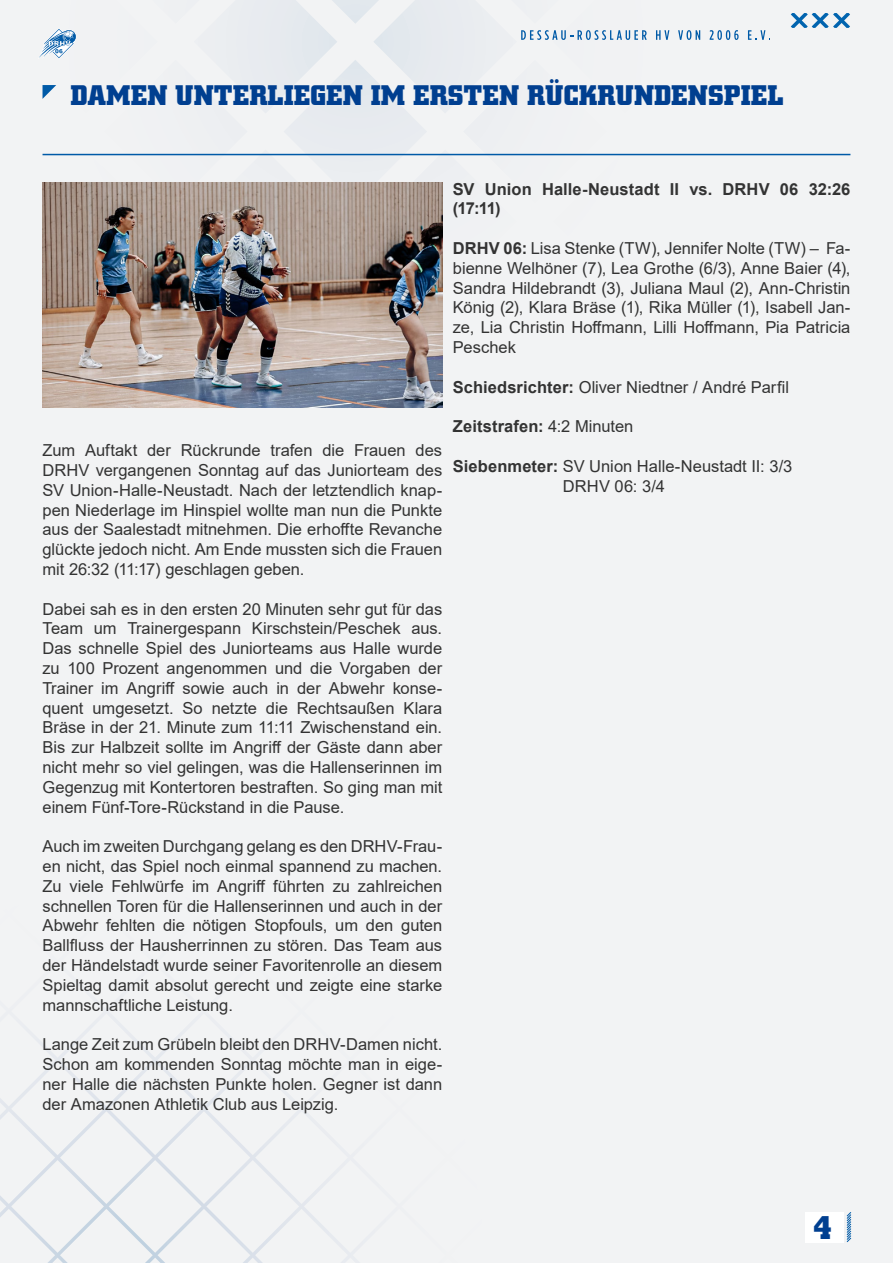
<style>
.page{position:relative;width:893px;height:1263px;background:#f2f3f4}
.page>*{position:absolute;margin:0;border:0;box-sizing:border-box;transform-origin:0 0}
.t1{font:700 33px "Square Slabserif 711 Pro";color:#003f90}
.t2{font:700 28.5px "Square Slabserif 711 Pro";color:#003f90}
.Standardsatz{font:16.5px/19.8px "Arial";color:#333;text-align:justify}
.Standardsatz-2{font:700 16.5px/19.8px "Arial";letter-spacing:.005em;color:#333}
.s1{font-weight:700}
.s2{font-weight:400}
</style>
<div class="page">
<svg style="left:522px;top:30px;width:125px;height:10px"></svg>
<svg style="left:656px;top:30px;width:13px;height:10px"></svg>
<svg style="left:678px;top:30px;width:22px;height:10px"></svg>
<svg style="left:710px;top:30px;width:29px;height:10px"></svg>
<svg style="left:748px;top:30px;width:22px;height:10px"></svg>
<svg style="left:791px;top:13px;width:59px;height:15px"></svg>
<svg style="left:0;top:1036px;width:844px;height:227px"></svg>
<svg style="left:39px;top:29px;width:37px;height:29px"></svg>
<svg style="left:43px;top:85px;width:13px;height:14px"></svg>
<hr style="left:43px;top:154px;width:807px;height:1px;background:#005aa7">
<svg style="left:846px;top:1212px;width:6px;height:31px"></svg>
<div style="left:805px;top:1212px;width:38px;height:30px;background:#fff"></div>
<img style="left:43px;top:183px;width:399px;height:224px">
<p class="t2" style="left:70px;top:76px;width:715px">DAMEN UNTERLIEGEN IM ERSTEN RÜCKRUNDENSPIEL</p>
<p class="Standardsatz" style="left:43px;top:440px;width:401px">Zum Auftakt der Rückrunde trafen die Frauen des DRHV vergangenen Sonntag auf das Juniorteam des SV Union-Halle-Neustadt. Nach der letztendlich knap&shy;pen Niederlage im Hinspiel wollte man nun die Punkte aus der Saalestadt mitnehmen. Die erhoffte Revanche glückte jedoch nicht. Am Ende mussten sich die Frauen mit 26:32 (11:17) geschlagen geben.</p>
<p class="Standardsatz" style="left:43px;top:599px;width:401px">Dabei sah es in den ersten 20 Minuten sehr gut für das Team um Trainergespann Kirschstein/Peschek aus.<br>Das schnelle Spiel des Juniorteams aus Halle wurde zu 100 Prozent angenommen und die Vorgaben der Trainer im Angriff sowie auch in der Abwehr konse&shy;quent umgesetzt. So netzte die Rechtsaußen Klara Bräse in der 21. Minute zum 11:11 Zwischenstand ein.<br>Bis zur Halbzeit sollte im Angriff der Gäste dann aber nicht mehr so viel gelingen, was die Hallenserinnen im Gegenzug mit Kontertoren bestraften. So ging man mit einem Fünf-Tore-Rückstand in die Pause.</p>
<p class="Standardsatz" style="left:43px;top:836px;width:401px">Auch im zweiten Durchgang gelang es den DRHV-Frau&shy;en nicht, das Spiel noch einmal spannend zu machen.<br>Zu viele Fehlwürfe im Angriff führten zu zahlreichen schnellen Toren für die Hallenserinnen und auch in der Abwehr fehlten die nötigen Stopfouls, um den guten Ballfluss der Hausherrinnen zu stören. Das Team aus der Händelstadt wurde seiner Favoritenrolle an diesem Spieltag damit absolut gerecht und zeigte eine starke mannschaftliche Leistung.</p>
<p class="Standardsatz" style="left:43px;top:1034px;width:401px">Lange Zeit zum Grübeln bleibt den DRHV-Damen nicht.<br>Schon am kommenden Sonntag möchte man in eige&shy;ner Halle die nächsten Punkte holen. Gegner ist dann der Amazonen Athletik Club aus Leipzig.</p>
<p class="Standardsatz-2" style="left:453px;top:179px;width:399px">SV Union Halle-Neustadt II vs. DRHV 06 32:26 (17:11)</p>
<p class="Standardsatz" style="left:453px;top:238px;width:399px"><span class="s1">DRHV 06:</span> Lisa Stenke (TW), Jennifer Nolte (TW) – Fa&shy;bienne Welhöner (7), Lea Grothe (6/3), Anne Baier (4), Sandra Hildebrandt (3), Juliana Maul (2), Ann-Christin König (2), Klara Bräse (1), Rika Müller (1), Isabell Jan&shy;ze, Lia Christin Hoffmann, Lilli Hoffmann, Pia Patricia Peschek</p>
<p class="Standardsatz" style="left:453px;top:377px;width:338px"><span class="s1">Schiedsrichter:</span> Oliver Niedtner / André Parfil</p>
<p class="Standardsatz-2" style="left:453px;top:417px;width:182px">Zeitstrafen: <span class="s2">4:2 Minuten</span></p>
<p class="Standardsatz" style="left:453px;top:456px;width:341px"><span class="s1">Siebenmeter:</span> SV Union Halle-Neustadt II: 3/3</p>
<p class="Standardsatz" style="left:563px;top:476px;width:103px">DRHV 06: 3/4</p>
<h1 class="t1" style="left:813px;top:1205px;width:20px">4</h1>
</div>
